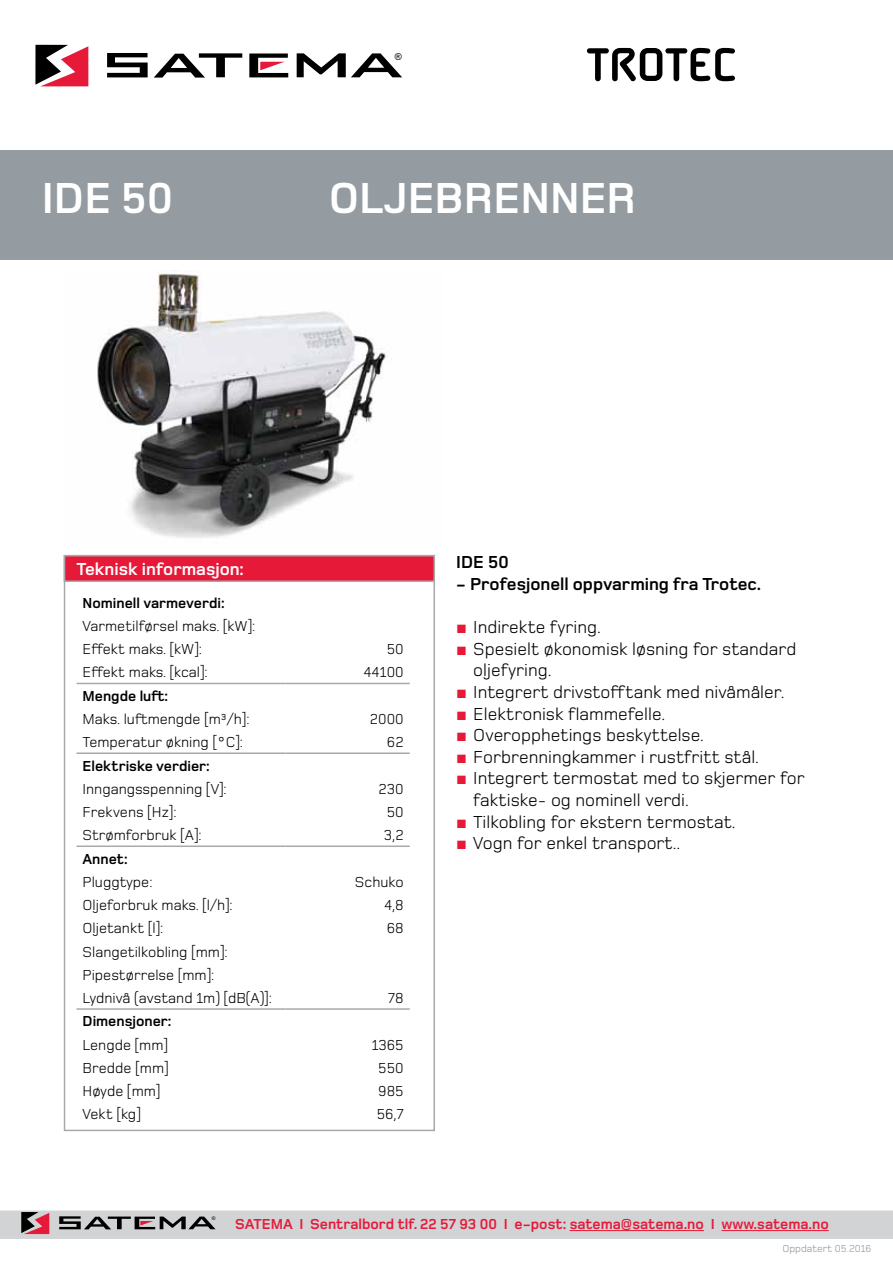
<style>
.page{position:relative;width:893px;height:1263px;background:#fff}
.page>*{position:absolute;margin:0;border:0;box-sizing:border-box;transform-origin:0 0}
.t1{font:700 51px "Alega";color:#000}
.t2{font:700 45px "Foundry Monoline";color:#fff}
.t3{font:18px/21.6px "Foundry Monoline";color:#000}
.t4{font:700 18px "Foundry Monoline";color:#000}
.t5{font:700 18px "Foundry Monoline";color:#fff}
.t6{font:15px/23.2px "Foundry Monoline";color:#000}
.t7{font:700 15px "Foundry Monoline";color:#e71939}
.t8{font:700 15px "Foundry Monoline";color:#000}
.t9{font:10.5px "Foundry Monoline";color:#939598}
.t10{font:9.6px "Arial";color:#000}
.t11{font:5.1px "Arial";color:#000}
.s1{font-family:"Arial";color:#e71939}
</style>
<div class="page">
<svg style="left:35px;top:45px;width:53px;height:41px"></svg>
<svg style="left:107px;top:53px;width:41px;height:24px"></svg>
<svg style="left:154px;top:53px;width:88px;height:25px"></svg>
<svg style="left:297px;top:53px;width:105px;height:24px"></svg>
<svg style="left:249px;top:54px;width:39px;height:23px"></svg>
<svg style="left:0;top:1210px;width:893px;height:29px;background:#c9c8ca"></svg>
<hr style="left:570px;top:1230px;width:134px;height:1px;background:#e71939">
<hr style="left:721px;top:1230px;width:108px;height:1px;background:#e71939">
<div style="left:0;top:150px;width:893px;height:109px;background:#949ca1"></div>
<hr style="left:77px;top:683px;width:208px;height:1px;background:#a7a9ac">
<hr style="left:285px;top:683px;width:125px;height:1px;background:#a7a9ac">
<hr style="left:77px;top:752px;width:208px;height:2px;background:#a7a9ac">
<hr style="left:285px;top:752px;width:125px;height:2px;background:#a7a9ac">
<hr style="left:77px;top:845px;width:208px;height:2px;background:#a7a9ac">
<hr style="left:285px;top:845px;width:125px;height:2px;background:#a7a9ac">
<hr style="left:77px;top:1008px;width:208px;height:2px;background:#a7a9ac">
<hr style="left:285px;top:1008px;width:125px;height:2px;background:#a7a9ac">
<div style="left:64px;top:555px;width:371px;height:576px;border:2px solid #a7a9ac"></div>
<div style="left:64px;top:555px;width:371px;height:27px;background:#e71939;border:2px solid #a7a9ac"></div>
<img style="left:97px;top:270px;width:295px;height:268px">
<p class="t10" style="left:395px;top:50px;width:9px">®</p>
<h1 class="t1" style="left:586px;top:38px;width:152px">TROTEC</h1>
<h2 class="t2" style="left:42px;top:174px;width:132px">idE 50</h2>
<h2 class="t2" style="left:329px;top:174px;width:309px">oljebrenner</h2>
<p class="t5" style="left:77px;top:560px;width:169px">Teknisk informasjon:</p>
<p class="t8" style="left:83px;top:595px;width:144px">Nominell varmeverdi:</p>
<p class="t6" style="left:83px;top:614px;width:174px">Varmetilførsel maks. [kW]:<br>Effekt maks. [kW]:</p>
<p class="t6" style="left:387px;top:638px;width:19px">50</p>
<p class="t6" style="left:83px;top:661px;width:127px">Effekt maks. [kcal]:</p>
<p class="t6" style="left:363px;top:661px;width:42px">44100</p>
<p class="t8" style="left:83px;top:688px;width:87px">Mengde luft:</p>
<p class="t6" style="left:83px;top:707px;width:169px">Maks. luftmengde [m³/h]:</p>
<p class="t6" style="left:370px;top:707px;width:35px">2000</p>
<p class="t6" style="left:83px;top:731px;width:162px">Temperatur økning [°C]:</p>
<p class="t6" style="left:387px;top:731px;width:18px">62</p>
<p class="t8" style="left:83px;top:757px;width:129px">Elektriske verdier:</p>
<p class="t6" style="left:83px;top:777px;width:146px">Inngangsspenning [V]:</p>
<p class="t6" style="left:379px;top:777px;width:27px">230</p>
<p class="t6" style="left:83px;top:800px;width:96px">Frekvens [Hz]:</p>
<p class="t6" style="left:387px;top:800px;width:19px">50</p>
<p class="t6" style="left:83px;top:824px;width:121px">Strømforbruk [A]:</p>
<p class="t6" style="left:384px;top:824px;width:21px">3,2</p>
<p class="t8" style="left:83px;top:850px;width:47px">Annet:</p>
<p class="t6" style="left:83px;top:870px;width:72px">Pluggtype:</p>
<p class="t6" style="left:355px;top:870px;width:50px">Schuko</p>
<p class="t6" style="left:83px;top:893px;width:152px">Oljeforbruk maks. [l/h]:</p>
<p class="t6" style="left:384px;top:893px;width:21px">4,8</p>
<p class="t6" style="left:83px;top:917px;width:82px">Oljetankt [l]:</p>
<p class="t6" style="left:387px;top:917px;width:18px">68</p>
<p class="t6" style="left:83px;top:940px;width:191px">Slangetilkobling [mm]:<br>Pipestørrelse [mm]:<br>Lydnivå (avstand 1m) [dB(A)]:</p>
<p class="t6" style="left:388px;top:986px;width:17px">78</p>
<p class="t8" style="left:83px;top:1013px;width:90px">Dimensjoner:</p>
<p class="t6" style="left:83px;top:1033px;width:87px">Lengde [mm]</p>
<p class="t6" style="left:372px;top:1033px;width:34px">1365</p>
<p class="t6" style="left:83px;top:1056px;width:88px">Bredde [mm]</p>
<p class="t6" style="left:378px;top:1056px;width:27px">550</p>
<p class="t6" style="left:83px;top:1079px;width:79px">Høyde [mm]</p>
<p class="t6" style="left:378px;top:1079px;width:27px">985</p>
<p class="t6" style="left:83px;top:1103px;width:60px">Vekt [kg]</p>
<p class="t6" style="left:377px;top:1103px;width:29px">56,7</p>
<p class="t4" style="left:456px;top:553px;width:54px">IDE 50</p>
<p class="t4" style="left:456px;top:574px;width:306px">- Profesjonell oppvarming fra Trotec.</p>
<p class="t3" style="left:456px;top:616px;width:146px"><span class="s1">■</span> Indirekte fyring.</p>
<p class="t3" style="left:473px;top:638px;width:325px;text-indent:-17px"><span class="s1">■</span> Spesielt økonomisk løsning for standard oljefyring.</p>
<p class="t3" style="left:456px;top:681px;width:330px"><span class="s1">■</span> Integrert drivstofftank med nivåmåler.</p>
<p class="t3" style="left:456px;top:703px;width:211px"><span class="s1">■</span> Elektronisk flammefelle.</p>
<p class="t3" style="left:456px;top:724px;width:249px"><span class="s1">■</span> Overopphetings beskyttelse.</p>
<p class="t3" style="left:456px;top:746px;width:304px"><span class="s1">■</span> Forbrenningkammer i rustfritt stål.</p>
<p class="t3" style="left:473px;top:768px;width:333px;text-indent:-17px"><span class="s1">■</span> Integrert termostat med to skjermer for faktiske- og nominell verdi.</p>
<p class="t3" style="left:456px;top:811px;width:281px"><span class="s1">■</span> Tilkobling for ekstern termostat.</p>
<p class="t3" style="left:456px;top:832px;width:226px"><span class="s1">■</span> Vogn for enkel transport..</p>
<p class="t11" style="left:212px;top:1215px;width:5px">®</p>
<p class="t7" style="left:235px;top:1216px;width:595px">SATEMA I Sentralbord tlf. 22 57 93 00 I e-post: satema@satema.no I www.satema.no</p>
<p class="t9" style="left:782px;top:1243px;width:91px">Oppdatert 05.2016</p>
</div>
